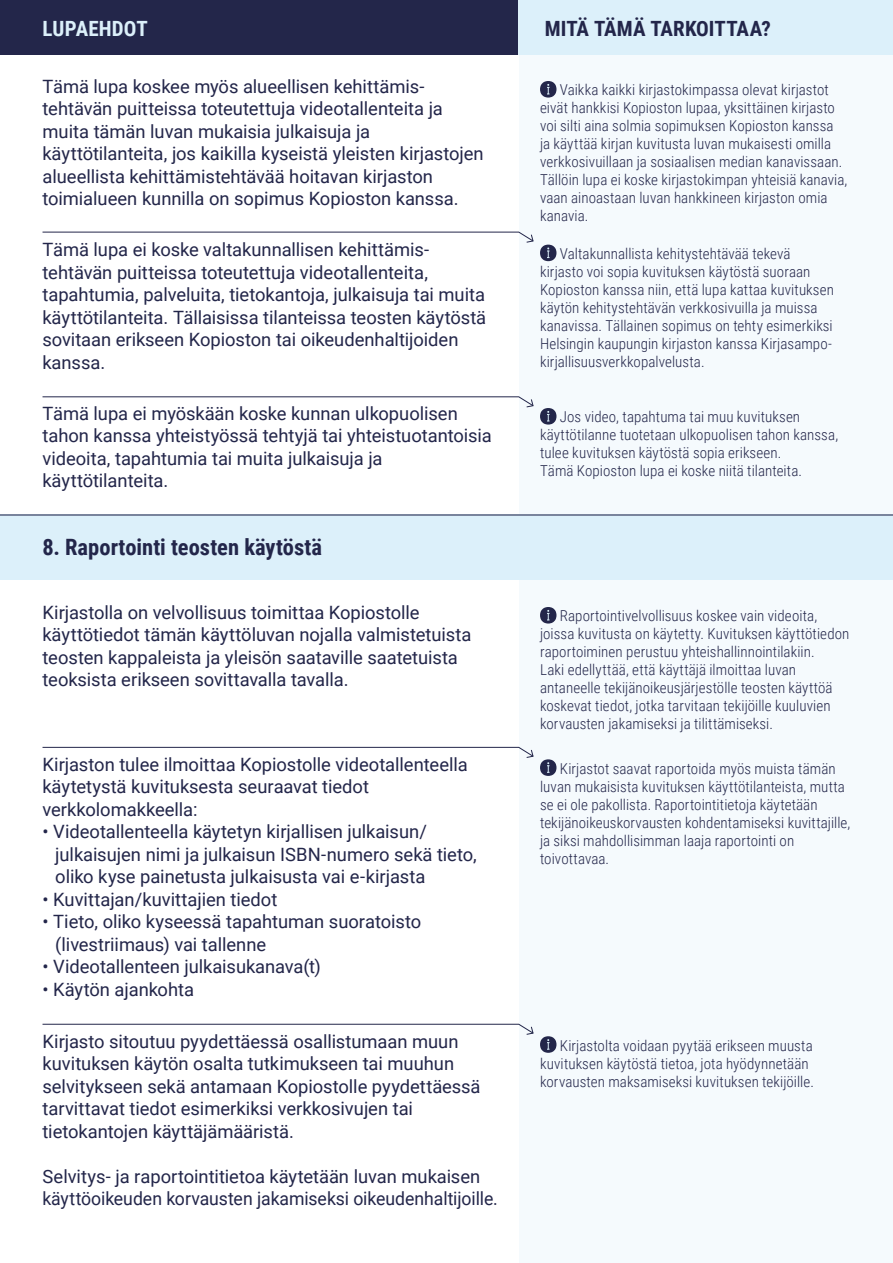
<style>
.page{position:relative;width:893px;height:1263px;background:#fff}
.page>*{position:absolute;margin:0;border:0;box-sizing:border-box;transform-origin:0 0}
.t1{font:700 22.5px "Roboto Condensed";color:#23264a}
.t2{font:700 21px "Roboto Condensed";color:#23264a}
.t3{font:700 21px "Roboto Condensed";color:#dcf0fa}
.t4{font:18.3px/22.5px "Roboto";letter-spacing:-.005em;color:#23264a}
.t5{font:300 15px/18px "Roboto Condensed";letter-spacing:.005em;color:#23264a}
</style>
<div class="page">
<div style="left:519px;top:0;width:374px;height:1263px;background:#f5fafd"></div>
<div style="left:0;top:0;width:519px;height:54px;background:#23264a"></div>
<div style="left:519px;top:0;width:374px;height:54px;background:#dcf0fa"></div>
<div style="left:0;top:515px;width:893px;height:65px;background:#dcf0fa"></div>
<hr style="left:0;top:514px;width:893px;height:1px;background:#23264a">
<svg style="left:540px;top:607px;width:16px;height:16px"></svg>
<svg style="left:540px;top:759px;width:16px;height:17px"></svg>
<svg style="left:540px;top:408px;width:16px;height:17px"></svg>
<svg style="left:42px;top:396px;width:491px;height:11px"></svg>
<svg style="left:42px;top:747px;width:491px;height:11px"></svg>
<svg style="left:540px;top:1036px;width:16px;height:17px"></svg>
<svg style="left:42px;top:1024px;width:491px;height:11px"></svg>
<svg style="left:540px;top:81px;width:16px;height:17px"></svg>
<svg style="left:540px;top:245px;width:16px;height:16px"></svg>
<svg style="left:42px;top:232px;width:491px;height:11px"></svg>
<p class="t3" style="left:43px;top:14px;width:107px">LUPAEHDOT</p>
<p class="t2" style="left:545px;top:14px;width:228px">MITÄ TÄMÄ TARKOITTAA?</p>
<p class="t4" style="left:43px;top:74px;width:443px">Tämä lupa koskee myös alueellisen kehittämis&shy;tehtävän puitteissa toteutettuja videotallenteita ja muita tämän luvan mukaisia julkaisuja ja käyttötilanteita, jos kaikilla kyseistä yleisten kirjastojen alueellista kehittämistehtävää hoitavan kirjaston toimialueen kunnilla on sopimus Kopioston kanssa.</p>
<p class="t5" style="left:540px;top:80px;width:309px;text-indent:20px">Vaikka kaikki kirjastokimpassa olevat kirjastot eivät hankkisi Kopioston lupaa, yksittäinen kirjasto voi silti aina solmia sopimuksen Kopioston kanssa ja käyttää kirjan kuvitusta luvan mukaisesti omilla verkkosivuillaan ja sosiaalisen median kanavissaan.<br>Tällöin lupa ei koske kirjastokimpan yhteisiä kanavia, vaan ainoastaan luvan hankkineen kirjaston omia kanavia.</p>
<p class="t4" style="left:43px;top:238px;width:445px">Tämä lupa ei koske valtakunnallisen kehittämis&shy;tehtävän puitteissa toteutettuja videotallenteita, tapahtumia, palveluita, tietokantoja, julkaisuja tai muita käyttötilanteita. Tällaisissa tilanteissa teosten käytöstä sovitaan erikseen Kopioston tai oikeudenhaltijoiden kanssa.</p>
<p class="t5" style="left:540px;top:244px;width:295px;text-indent:20px">Valtakunnallista kehitystehtävää tekevä kirjasto voi sopia kuvituksen käytöstä suoraan Kopioston kanssa niin, että lupa kattaa kuvituksen käytön kehitystehtävän verkkosivuilla ja muissa kanavissa. Tällainen sopimus on tehty esimerkiksi Helsingin kaupungin kirjaston kanssa Kirjasampo&shy;kirjallisuusverkkopalvelusta.</p>
<p class="t4" style="left:43px;top:401px;width:451px">Tämä lupa ei myöskään koske kunnan ulkopuolisen tahon kanssa yhteistyössä tehtyjä tai yhteistuotantoisia videoita, tapahtumia tai muita julkaisuja ja käyttötilanteita.</p>
<p class="t5" style="left:540px;top:407px;width:300px;text-indent:20px">Jos video, tapahtuma tai muu kuvituksen käyttötilanne tuotetaan ulkopuolisen tahon kanssa, tulee kuvituksen käytöstä sopia erikseen.<br>Tämä Kopioston lupa ei koske niitä tilanteita.</p>
<p class="t1" style="left:43px;top:531px;width:281px">8. Raportointi teosten käytöstä</p>
<p class="t4" style="left:43px;top:600px;width:430px">Kirjastolla on velvollisuus toimittaa Kopiostolle käyttötiedot tämän käyttöluvan nojalla valmistetuista teosten kappaleista ja yleisön saataville saatetuista teoksista erikseen sovittavalla tavalla.</p>
<p class="t5" style="left:540px;top:606px;width:311px;text-indent:20px">Raportointivelvollisuus koskee vain videoita, joissa kuvitusta on käytetty. Kuvituksen käyttötiedon raportoiminen perustuu yhteishallinnointilakiin.<br>Laki edellyttää, että käyttäjä ilmoittaa luvan antaneelle tekijänoikeusjärjestölle teosten käyttöä koskevat tiedot, jotka tarvitaan tekijöille kuuluvien korvausten jakamiseksi ja tilittämiseksi.</p>
<p class="t4" style="left:43px;top:752px;width:427px">Kirjaston tulee ilmoittaa Kopiostolle videotallenteella käytetystä kuvituksesta seuraavat tiedot verkkolomakkeella:</p>
<p class="t4" style="left:55px;top:820px;width:423px;text-indent:-13px">• Videotallenteella käytetyn kirjallisen julkaisun/ julkaisujen nimi ja julkaisun ISBN-numero sekä tieto, oliko kyse painetusta julkaisusta vai e-kirjasta</p>
<p class="t4" style="left:43px;top:887px;width:236px">• Kuvittajan/kuvittajien tiedot</p>
<p class="t4" style="left:55px;top:910px;width:367px;text-indent:-13px">• Tieto, oliko kyseessä tapahtuman suoratoisto (livestriimaus) vai tallenne</p>
<p class="t4" style="left:43px;top:955px;width:280px">• Videotallenteen julkaisukanava(t)</p>
<p class="t4" style="left:43px;top:977px;width:153px">• Käytön ajankohta</p>
<p class="t5" style="left:540px;top:759px;width:312px;text-indent:20px">Kirjastot saavat raportoida myös muista tämän luvan mukaisista kuvituksen käyttötilanteista, mutta se ei ole pakollista. Raportointitietoja käytetään tekijänoikeuskorvausten kohdentamiseksi kuvittajille, ja siksi mahdollisimman laaja raportointi on toivottavaa.</p>
<p class="t4" style="left:43px;top:1029px;width:440px">Kirjasto sitoutuu pyydettäessä osallistumaan muun kuvituksen käytön osalta tutkimukseen tai muuhun selvitykseen sekä antamaan Kopiostolle pyydettäessä tarvittavat tiedot esimerkiksi verkkosivujen tai tietokantojen käyttäjämääristä.</p>
<p class="t4" style="left:43px;top:1164px;width:457px">Selvitys- ja raportointitietoa käytetään luvan mukaisen käyttöoikeuden korvausten jakamiseksi oikeudenhaltijoille.</p>
<p class="t5" style="left:540px;top:1036px;width:275px;text-indent:20px">Kirjastolta voidaan pyytää erikseen muusta kuvituksen käytöstä tietoa, jota hyödynnetään korvausten maksamiseksi kuvituksen tekijöille.</p>
</div>
